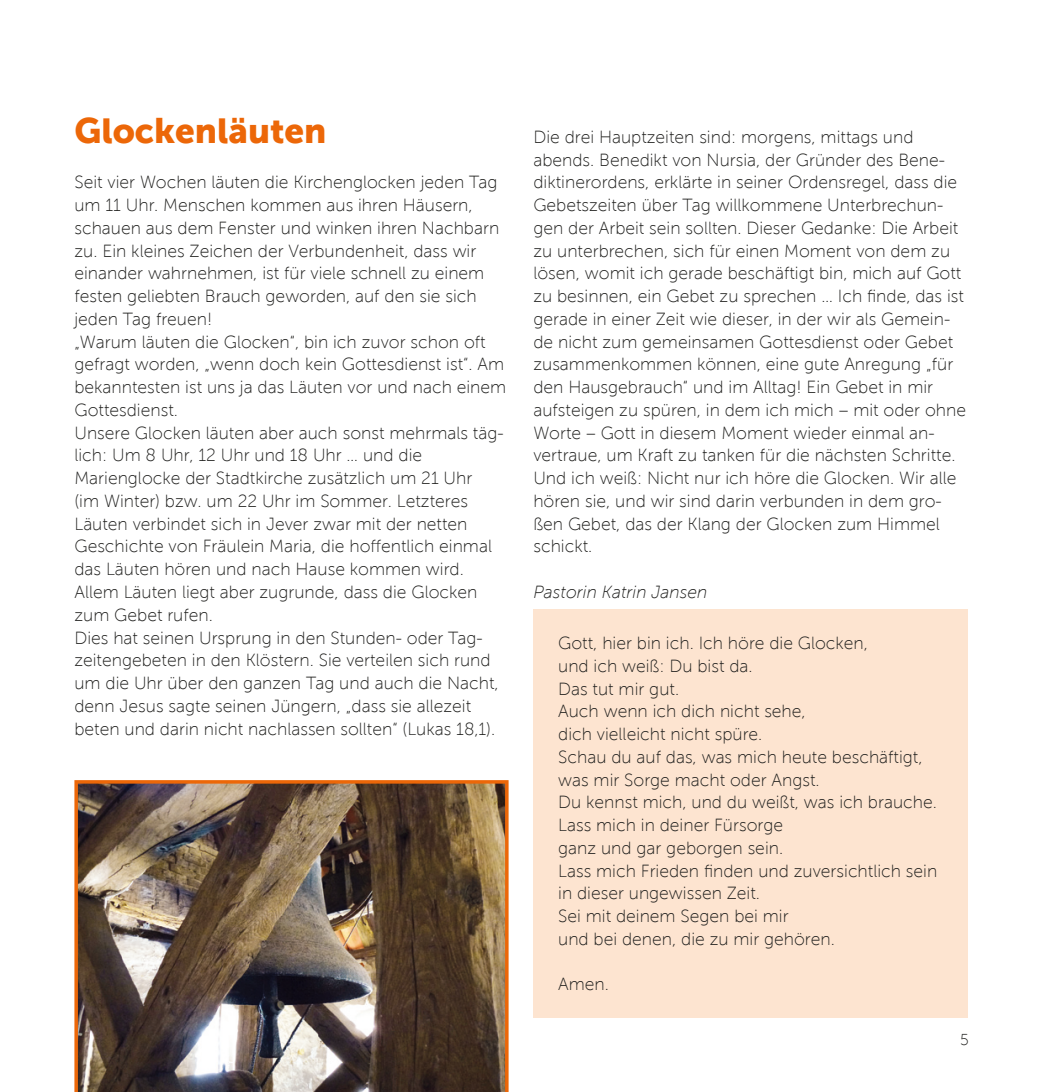
<style>
.page{position:relative;width:1042px;height:1092px;background:#fff}
.page>*{position:absolute;margin:0;border:0;box-sizing:border-box;transform-origin:0 0}
.t1{font:35px "Museo Sans 900";color:#ec6708}
.t2{font:17.5px/22.8px "Museo Sans 100";color:#1d1d1b}
.t3{font:italic 17.5px "Museo Sans 100";color:#1d1d1b}
.t4{font:15.75px "Museo Sans 100";color:#1d1d1b}
</style>
<div class="page">
<div style="left:533px;top:609px;width:434px;height:408px;background:#fde4d0"></div>
<img style="left:74px;top:780px;width:434px;height:311px">
<h1 class="t1" style="left:74px;top:111px;width:254px">Glockenläuten</h1>
<p class="t2" style="left:74px;top:171px;width:433px">Seit vier Wochen läuten die Kirchenglocken jeden Tag um 11 Uhr. Menschen kommen aus ihren Häusern, schauen aus dem Fenster und winken ihren Nachbarn zu. Ein kleines Zeichen der Verbundenheit, dass wir einander wahrnehmen, ist für viele schnell zu einem festen geliebten Brauch geworden, auf den sie sich jeden Tag freuen!<br>„Warum läuten die Glocken“, bin ich zuvor schon oft gefragt worden, „wenn doch kein Gottesdienst ist“. Am bekanntesten ist uns ja das Läuten vor und nach einem Gottesdienst.<br>Unsere Glocken läuten aber auch sonst mehrmals täg&shy;lich: Um 8 Uhr, 12 Uhr und 18 Uhr … und die Marienglocke der Stadtkirche zusätzlich um 21 Uhr<br>(im Winter) bzw. um 22 Uhr im Sommer. Letzteres Läuten verbindet sich in Jever zwar mit der netten Geschichte von Fräulein Maria, die hoffentlich einmal das Läuten hören und nach Hause kommen wird.<br>Allem Läuten liegt aber zugrunde, dass die Glocken zum Gebet rufen.<br>Dies hat seinen Ursprung in den Stunden- oder Tag&shy;zeitengebeten in den Klöstern. Sie verteilen sich rund um die Uhr über den ganzen Tag und auch die Nacht, denn Jesus sagte seinen Jüngern, „dass sie allezeit beten und darin nicht nachlassen sollten“ (Lukas 18,1).</p>
<p class="t2" style="left:533px;top:125px;width:434px">Die drei Hauptzeiten sind: morgens, mittags und abends. Benedikt von Nursia, der Gründer des Bene&shy;diktinerordens, erklärte in seiner Ordensregel, dass die Gebetszeiten über Tag willkommene Unterbrechun&shy;gen der Arbeit sein sollten. Dieser Gedanke: Die Arbeit zu unterbrechen, sich für einen Moment von dem zu lösen, womit ich gerade beschäftigt bin, mich auf Gott zu besinnen, ein Gebet zu sprechen … Ich finde, das ist gerade in einer Zeit wie dieser, in der wir als Gemein&shy;de nicht zum gemeinsamen Gottesdienst oder Gebet zusammenkommen können, eine gute Anregung „für den Hausgebrauch“ und im Alltag! Ein Gebet in mir aufsteigen zu spüren, in dem ich mich – mit oder ohne Worte – Gott in diesem Moment wieder einmal an&shy;vertraue, um Kraft zu tanken für die nächsten Schritte.<br>Und ich weiß: Nicht nur ich höre die Glocken. Wir alle hören sie, und wir sind darin verbunden in dem gro&shy;ßen Gebet, das der Klang der Glocken zum Himmel schickt.</p>
<p class="t3" style="left:533px;top:582px;width:176px">Pastorin Katrin Jansen</p>
<p class="t2" style="left:558px;top:631px;width:381px">Gott, hier bin ich. Ich höre die Glocken,<br>und ich weiß: Du bist da.<br>Das tut mir gut.<br>Auch wenn ich dich nicht sehe,<br>dich vielleicht nicht spüre.<br>Schau du auf das, was mich heute beschäftigt, was mir Sorge macht oder Angst.<br>Du kennst mich, und du weißt, was ich brauche.<br>Lass mich in deiner Fürsorge<br>ganz und gar geborgen sein.<br>Lass mich Frieden finden und zuversichtlich sein in dieser ungewissen Zeit.<br>Sei mit deinem Segen bei mir<br>und bei denen, die zu mir gehören.</p>
<p class="t2" style="left:558px;top:973px;width:52px">Amen.</p>
<p class="t4" style="left:960px;top:1030px;width:10px">5</p>
</div>
